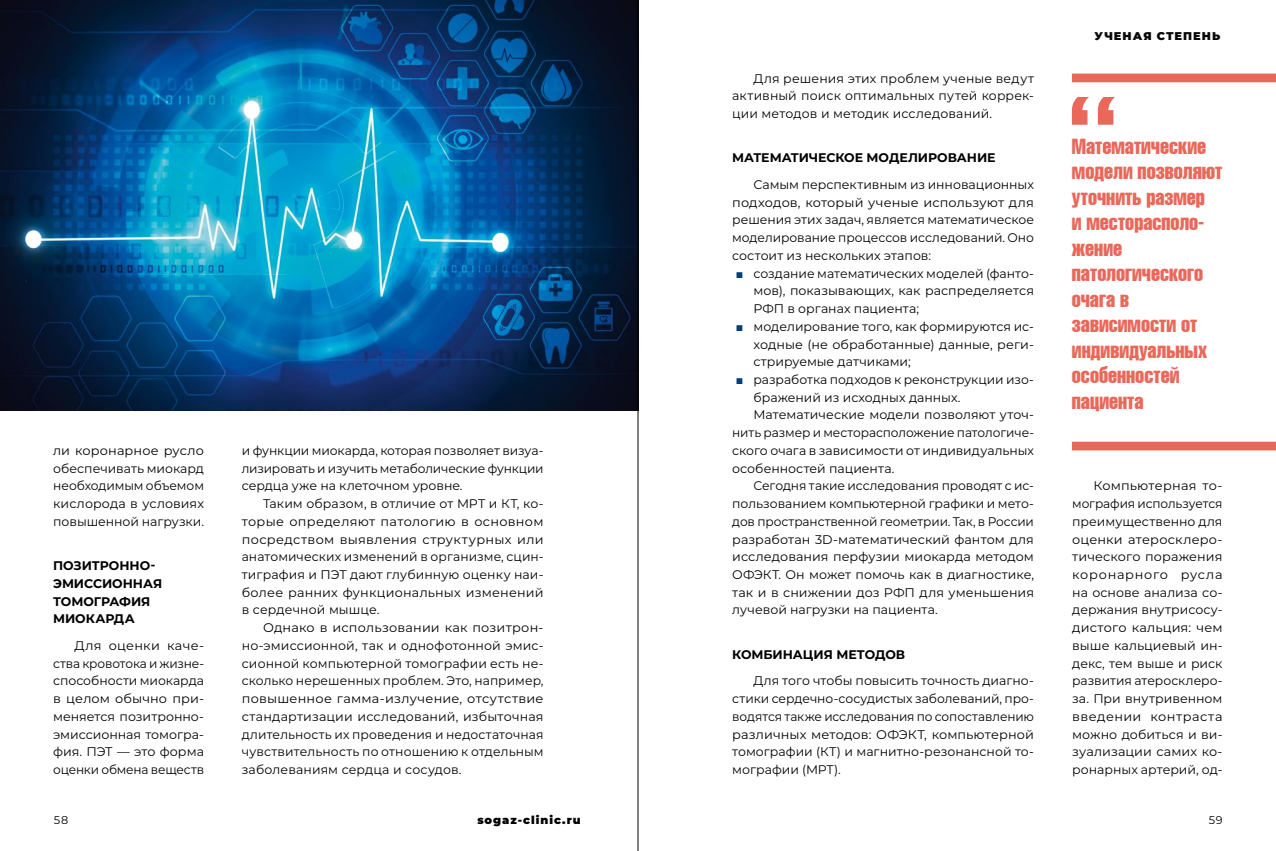
<style>
.page{position:relative;width:1276px;height:851px;background:#fff}
.page>*{position:absolute;margin:0;border:0;box-sizing:border-box;transform-origin:0 0}
.t1{font:21.25px/25.5px "A1012 Helvetika Co Mpress";color:#e9685a}
.t2{font:12.5px/17.8px "Montserrat";color:#000;text-align:justify}
.t3{font:700 12.5px/17.8px "Montserrat";letter-spacing:-.005em;color:#000}
.t4{font:900 11.25px "Montserrat";letter-spacing:.085em;color:#000}
.t5{font:900 11.25px "Montserrat";letter-spacing:.09em;color:#0a0909}
.t6{font:11.25px "Montserrat";color:#000}
.s1{font-family:"Arial";font-weight:700;color:#003e78}
</style>
<div class="page">
<svg style="left:1072px;top:97px;width:43px;height:28px"></svg>
<img style="left:0;top:0;width:638px;height:410px">
<div style="left:1072px;top:74px;width:204px;height:8px;background:#e9685a"></div>
<div style="left:1072px;top:441px;width:204px;height:9px;background:#e9685a"></div>
<hr style="left:638px;top:0;width:1px;height:850px;background:#000">
<p class="t2" style="left:53px;top:441px;width:152px">ли коронарное русло обеспечивать миокард необходимым объемом кислорода в условиях повышенной нагрузки.</p>
<p class="t3" style="left:53px;top:556px;width:111px">ПОЗИТРОННО-<br>ЭМИССИОННАЯ<br>ТОМОГРАФИЯ<br>МИОКАРДА</p>
<p class="t2" style="left:53px;top:636px;width:152px;text-indent:21px">Для оценки каче&shy;ства кровотока и жизне&shy;способности миокарда в целом обычно при&shy;меняется позитронно&shy;эмиссионная томогра&shy;фия. ПЭТ — это форма оценки обмена веществ</p>
<p class="t2" style="left:242px;top:441px;width:303px">и функции миокарда, которая позволяет визуа&shy;лизировать и изучить метаболические функции сердца уже на клеточном уровне.</p>
<p class="t2" style="left:242px;top:494px;width:303px;text-indent:21px">Таким образом, в отличие от МРТ и КТ, ко&shy;торые определяют патологию в основном посредством выявления структурных или анатомических изменений в организме, сцин&shy;тиграфия и ПЭТ дают глубинную оценку наи&shy;более ранних функциональных изменений в сердечной мышце.</p>
<p class="t2" style="left:242px;top:618px;width:303px;text-indent:21px">Однако в использовании как позитрон&shy;но-эмиссионной, так и однофотонной эмис&shy;сионной компьютерной томографии есть не&shy;сколько нерешенных проблем. Это, например, повышенное гамма-излучение, отсутствие стандартизации исследований, избыточная длительность их проведения и недостаточная чувствительность по отношению к отдельным заболеваниям сердца и сосудов.</p>
<p class="t2" style="left:732px;top:69px;width:303px;text-indent:21px">Для решения этих проблем ученые ведут активный поиск оптимальных путей коррек&shy;ции методов и методик исследований.</p>
<p class="t3" style="left:732px;top:148px;width:265px">МАТЕМАТИЧЕСКОЕ МОДЕЛИРОВАНИЕ</p>
<p class="t2" style="left:732px;top:175px;width:303px;text-indent:21px">Самым перспективным из инновационных подходов, который ученые используют для решения этих задач, является математическое моделирование процессов исследований. Оно состоит из нескольких этапов:</p>
<p class="t2" style="left:753px;top:264px;width:282px;text-indent:-18px"><span class="s1">■</span> создание математических моделей (фанто&shy;мов), показывающих, как распределяется РФП в органах пациента;</p>
<p class="t2" style="left:753px;top:317px;width:282px;text-indent:-18px"><span class="s1">■</span> моделирование того, как формируются ис&shy;ходные (не обработанные) данные, реги&shy;стрируемые датчиками;</p>
<p class="t2" style="left:736px;top:370px;width:300px"><span class="s1">■</span> разработка подходов к реконструкции изо-</p>
<p class="t2" style="left:753px;top:388px;width:208px">бражений из исходных данных.</p>
<p class="t2" style="left:753px;top:405px;width:282px">Математические модели позволяют уточ-</p>
<p class="t2" style="left:732px;top:423px;width:303px">нить размер и месторасположение патологиче-</p>
<p class="t2" style="left:732px;top:441px;width:303px">ского очага в зависимости от индивидуальных</p>
<p class="t2" style="left:732px;top:459px;width:164px">особенностей пациента.</p>
<p class="t2" style="left:753px;top:476px;width:282px">Сегодня такие исследования проводят с ис-</p>
<p class="t2" style="left:732px;top:494px;width:303px">пользованием компьютерной графики и мето-</p>
<p class="t2" style="left:732px;top:512px;width:303px">дов пространственной геометрии. Так, в России</p>
<p class="t2" style="left:732px;top:529px;width:303px">разработан 3D-математический фантом для</p>
<p class="t2" style="left:732px;top:547px;width:303px">исследования перфузии миокарда методом</p>
<p class="t2" style="left:732px;top:565px;width:303px">ОФЭКТ. Он может помочь как в диагностике,</p>
<p class="t2" style="left:732px;top:583px;width:303px">так и в снижении доз РФП для уменьшения</p>
<p class="t2" style="left:732px;top:600px;width:207px">лучевой нагрузки на пациента.</p>
<p class="t3" style="left:732px;top:644px;width:174px">КОМБИНАЦИЯ МЕТОДОВ</p>
<p class="t2" style="left:732px;top:671px;width:303px;text-indent:21px">Для того чтобы повысить точность диагно&shy;стики сердечно-сосудистых заболеваний, про&shy;водятся также исследования по сопоставлению различных методов: ОФЭКТ, компьютерной томографии (КТ) и магнитно-резонансной то&shy;мографии (МРТ).</p>
<p class="t5" style="left:1094px;top:27px;width:127px">УЧЕНАЯ СТЕПЕНЬ</p>
<h1 class="t1" style="left:1072px;top:133px;width:152px">Математические модели позволяют уточнить размер<br>и месторасполо&shy;жение патологического очага в зависимости от индивидуальных особенностей пациента</h1>
<p class="t2" style="left:1072px;top:476px;width:152px;text-indent:21px">Компьютерная то&shy;мография используется преимущественно для оценки атеросклеро&shy;тического поражения коронарного русла на основе анализа со&shy;держания внутрисосу&shy;дистого кальция: чем выше кальциевый ин&shy;декс, тем выше и риск развития атеросклеро&shy;за. При внутривенном введении контраста можно добиться и ви&shy;зуализации самих ко&shy;ронарных артерий, од-</p>
<p class="t6" style="left:54px;top:812px;width:16px">58</p>
<p class="t4" style="left:477px;top:811px;width:105px">sogaz-clinic.ru</p>
<p class="t6" style="left:1208px;top:812px;width:16px">59</p>
</div>
